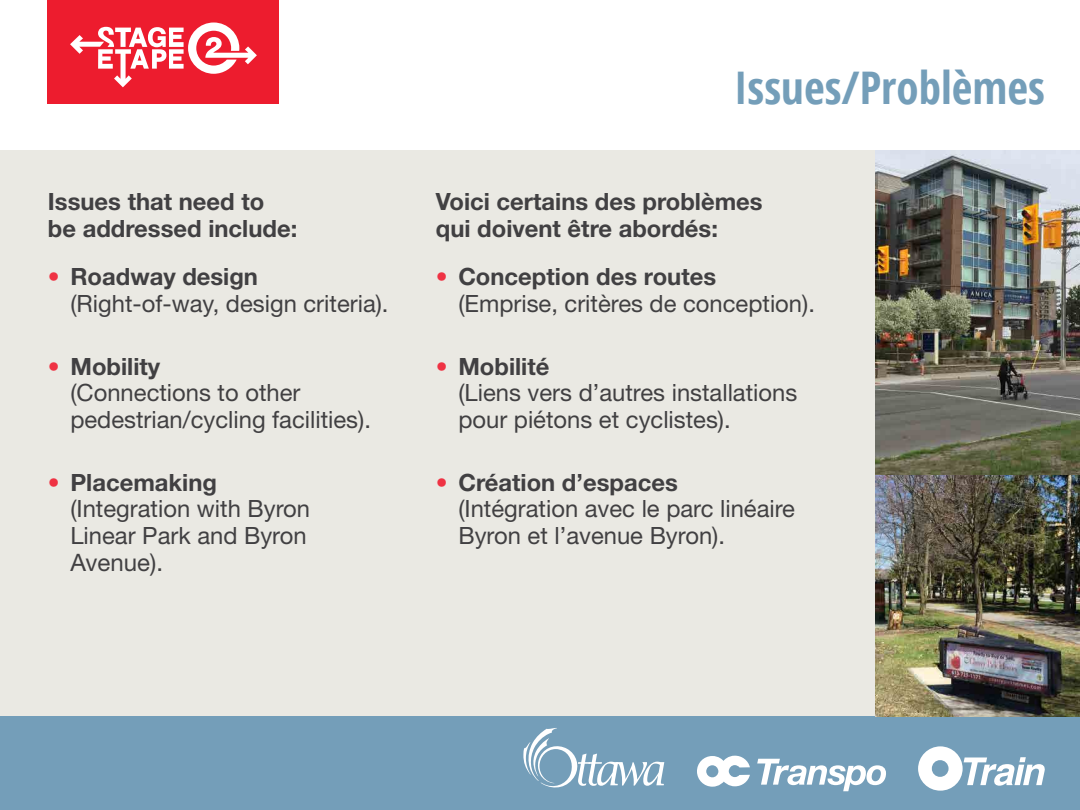
<style>
.page{position:relative;width:1080px;height:810px;background:#fff}
.page>*{position:absolute;margin:0;border:0;box-sizing:border-box;transform-origin:0 0}
.t1{font:700 condensed 45px "Open Sans";color:#749eb9}
.t2{font:24.06px "Helvetica Neue LT Std";color:#414042}
.t3{font:23.81px/26.9px "Helvetica Neue LT Std";color:#414042}
.t4{font:700 23.81px/26.9px "Helvetica Neue LT Std";color:#414042}
.s1{font-weight:700;color:#ef3243}
.s2{font-weight:700}
.s3{color:#ef3243}
</style>
<div class="page">
<div style="left:48px;top:0;width:231px;height:103px;background:#ed1c2e"></div>
<svg style="left:70px;top:23px;width:187px;height:64px"></svg>
<div style="left:0;top:150px;width:1080px;height:588px;background:#eae9e3"></div>
<div style="left:0;top:716px;width:1080px;height:94px;background:#749eb9"></div>
<svg style="left:697px;top:756px;width:53px;height:31px"></svg>
<svg style="left:757px;top:759px;width:129px;height:32px"></svg>
<svg style="left:918px;top:746px;width:127px;height:45px"></svg>
<svg style="left:523px;top:728px;width:141px;height:60px"></svg>
<img style="left:876px;top:150px;width:204px;height:566px">
<p class="t4" style="left:48px;top:188px;width:251px">Issues that need to be addressed include:</p>
<p class="t3" style="left:70px;top:263px;width:320px;text-indent:-22px"><span class="s1">•</span> <span class="s2">Roadway design </span>(Right-of-way, design criteria).</p>
<p class="t3" style="left:70px;top:352px;width:302px;text-indent:-22px"><span class="s1">•</span> <span class="s2">Mobility<br></span>(Connections to other pedestrian/cycling facilities).</p>
<p class="t3" style="left:70px;top:468px;width:241px;text-indent:-22px"><span class="s1">•</span> <span class="s2">Placemaking </span>(Integration with Byron<br>Linear Park and Byron</p>
<p class="t2" style="left:70px;top:548px;width:94px">Avenue).</p>
<h1 class="t1" style="left:734px;top:56px;width:312px">Issues/Problèmes</h1>
<p class="t4" style="left:436px;top:188px;width:328px">Voici certains des problèmes qui doivent être abordés:</p>
<p class="t3" style="left:458px;top:263px;width:358px;text-indent:-22px"><span class="s3">•</span> <span class="s2">Conception des routes </span>(Emprise, critères de conception).</p>
<p class="t3" style="left:458px;top:352px;width:340px;text-indent:-22px"><span class="s1">•</span> <span class="s2">Mobilité<br></span>(Liens vers d’autres installations pour piétons et cyclistes).</p>
<p class="t3" style="left:458px;top:468px;width:338px;text-indent:-22px"><span class="s1">•</span> <span class="s2">Création d’espaces </span>(Intégration avec le parc linéaire<br>Byron et l’avenue Byron).</p>
</div>
